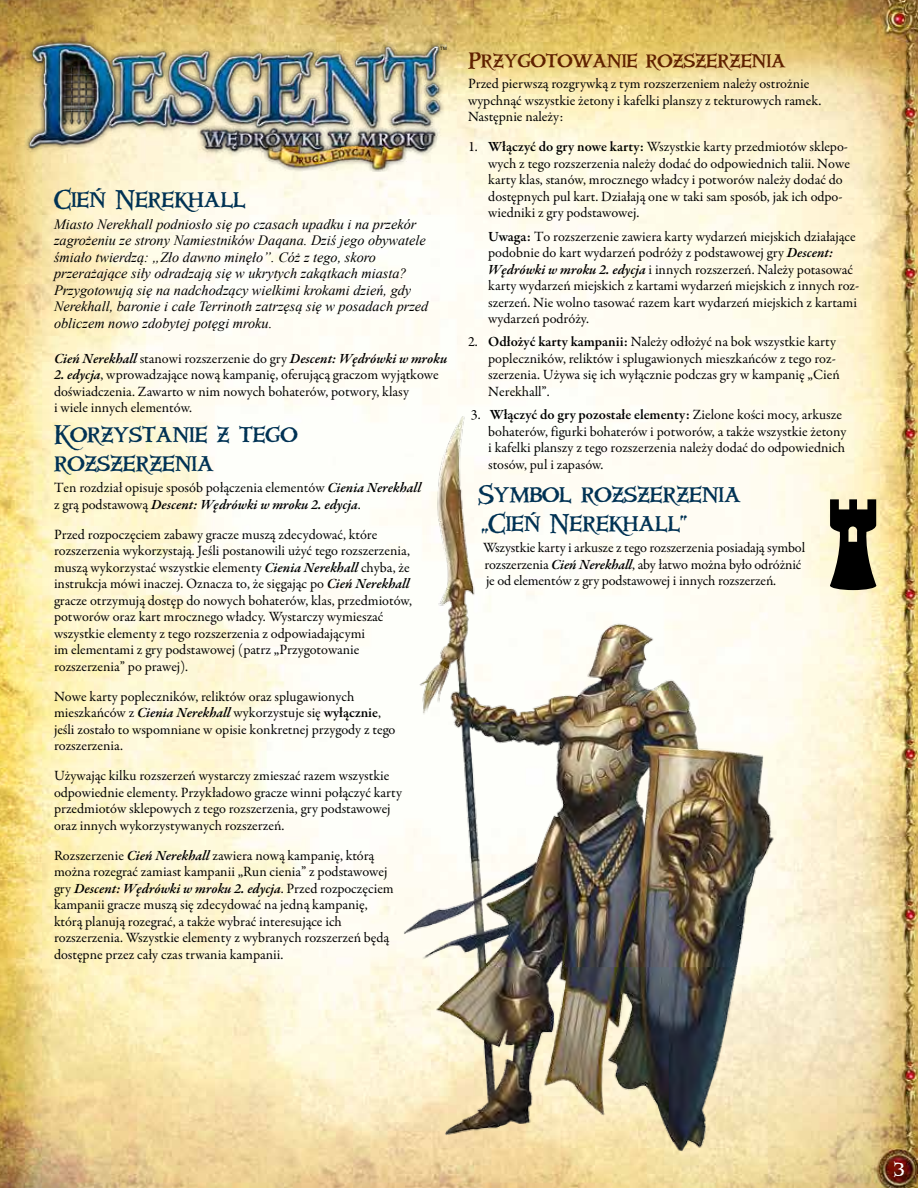
<style>
.page{position:relative;width:918px;height:1188px;background:#fff}
.page>*{position:absolute;margin:0;border:0;box-sizing:border-box;transform-origin:0 0}
.t1{font:24px/28.8px "Windlass";color:#003254}
.t2{font:21px "Windlass";color:#5f2100}
.t3{font:16.5px "Windlass";color:#fff}
.t4{font:14.25px/16.5px "Garamond Descent";color:#000}
.t5{font:italic 14.25px/16.6px "Times New Roman";color:#000}
.t6{font:italic 700 14.25px "Garamond Descent";color:#000}
.t7{font:4.5px "Arial";color:#000}
.s1{font-weight:400;font-style:normal}
.s2{font-weight:700;font-style:italic}
.s3{font-weight:700}
</style>
<div class="page">
<img style="left:0;top:0;width:918px;height:1188px">
<img style="left:18px;top:24px;width:432px;height:148px">
<svg style="left:843px;top:499px;width:33px;height:91px;background:#3a372d"></svg>
<img style="left:394px;top:414px;width:449px;height:738px">
<p class="t7" style="left:440px;top:45px;width:8px">TM</p>
<h1 class="t1" style="left:54px;top:186px;width:193px">Cień Nerekhall</h1>
<p class="t5" style="left:54px;top:215px;width:376px">Miasto Nerekhall podniosło się po czasach upadku i na przekór zagrożeniu ze strony Namiestników Daqana. Dziś jego obywatele śmiało twierdzą: „Zło dawno minęło”. Cóż z tego, skoro przerażające siły odradzają się w ukrytych zakątkach miasta?<br>Przygotowują się na nadchodzący wielkimi krokami dzień, gdy Nerekhall, baronie i całe Terrinoth zatrzęsą się w posadach przed obliczem nowo zdobytej potęgi mroku.</p>
<p class="t6" style="left:54px;top:350px;width:395px">Cień Nerekhall <span class="s1">stanowi rozszerzenie do gry</span> Descent: Wędrówki w mroku</p>
<p class="t4" style="left:54px;top:367px;width:386px"><span class="s2">2. edycja</span>, wprowadzające nową kampanię, oferującą graczom wyjątkowe doświadczenia. Zawarto w nim nowych bohaterów, potwory, klasy<br>i wiele innych elementów.</p>
<h1 class="t1" style="left:54px;top:421px;width:245px">Korzystanie z tego rozszerzenia</h1>
<p class="t4" style="left:54px;top:480px;width:369px">Ten rozdział opisuje sposób połączenia elementów <span class="s2">Cienia Nerekhall </span>z grą podstawową <span class="s2">Descent: Wędrówki w mroku 2. edycja</span>.</p>
<p class="t4" style="left:54px;top:527px;width:360px">Przed rozpoczęciem zabawy gracze muszą zdecydować, które rozszerzenia wykorzystają. Jeśli postanowili użyć tego rozszerzenia, muszą wykorzystać wszystkie elementy <span class="s2">Cienia Nerekhall</span> chyba, że instrukcja mówi inaczej. Oznacza to, że sięgając po <span class="s2">Cień Nerekhall </span>gracze otrzymują dostęp do nowych bohaterów, klas, przedmiotów, potworów oraz kart mrocznego władcy. Wystarczy wymieszać wszystkie elementy z tego rozszerzenia z odpowiadającymi<br>im elementami z gry podstawowej (patrz „Przygotowanie rozszerzenia” po prawej).</p>
<p class="t4" style="left:54px;top:689px;width:343px">Nowe karty popleczników, reliktów oraz splugawionych mieszkańców z <span class="s2">Cienia Nerekhall</span> wykorzystuje się <span class="s3">wyłącznie</span>, jeśli zostało to wspomniane w opisie konkretnej przygody z tego rozszerzenia.</p>
<p class="t4" style="left:54px;top:768px;width:350px">Używając kilku rozszerzeń wystarczy zmieszać razem wszystkie odpowiednie elementy. Przykładowo gracze winni połączyć karty przedmiotów sklepowych z tego rozszerzenia, gry podstawowej oraz innych wykorzystywanych rozszerzeń.</p>
<p class="t4" style="left:54px;top:848px;width:341px">Rozszerzenie <span class="s2">Cień Nerekhall</span> zawiera nową kampanię, którą można rozegrać zamiast kampanii „Run cienia” z podstawowej gry <span class="s2">Descent: Wędrówki w mroku 2. edycja</span>. Przed rozpoczęciem kampanii gracze muszą się zdecydować na jedną kampanię, którą planują rozegrać, a także wybrać interesujące ich rozszerzenia. Wszystkie elementy z wybranych rozszerzeń będą dostępne przez cały czas trwania kampanii.</p>
<h2 class="t2" style="left:468px;top:46px;width:319px">Przygotowanie rozszerzenia</h2>
<p class="t4" style="left:468px;top:76px;width:355px">Przed pierwszą rozgrywką z tym rozszerzeniem należy ostrożnie wypchnąć wszystkie żetony i kafelki planszy z tekturowych ramek.<br>Następnie należy:</p>
<p class="t4" style="left:488px;top:139px;width:363px;text-indent:-20px">1. <span class="s3">Włączyć do gry nowe karty:</span> Wszystkie karty przedmiotów sklepo&shy;wych z tego rozszerzenia należy dodać do odpowiednich talii. Nowe karty klas, stanów, mrocznego władcy i potworów należy dodać do dostępnych pul kart. Działają one w taki sam sposób, jak ich odpo&shy;wiedniki z gry podstawowej.</p>
<p class="t4" style="left:488px;top:228px;width:373px"><span class="s3">Uwaga:</span> To rozszerzenie zawiera karty wydarzeń miejskich działające podobnie do kart wydarzeń podróży z podstawowej gry <span class="s2">Descent:<br>Wędrówki w mroku 2. edycja</span> i innych rozszerzeń. Należy potasować karty wydarzeń miejskich z kartami wydarzeń miejskich z innych roz&shy;szerzeń. Nie wolno tasować razem kart wydarzeń miejskich z kartami wydarzeń podróży.</p>
<p class="t4" style="left:488px;top:334px;width:353px;text-indent:-20px">2. <span class="s3">Odłożyć karty kampanii:</span> Należy odłożyć na bok wszystkie karty popleczników, reliktów i splugawionych mieszkańców z tego roz&shy;szerzenia. Używa się ich wyłącznie podczas gry w kampanię „Cień Nerekhall”.</p>
<p class="t4" style="left:488px;top:407px;width:360px;text-indent:-17px">3. <span class="s3">Włączyć do gry pozostałe elementy:</span> Zielone kości mocy, arkusze bohaterów, figurki bohaterów i potworów, a także wszystkie żetony i kafelki planszy z tego rozszerzenia należy dodać do odpowiednich stosów, pul i zapasów.</p>
<h1 class="t1" style="left:479px;top:474px;width:264px;line-height:42.3px">Symbol rozszerzenia ”</h1>
<h1 class="t1" style="left:489px;top:510px;width:200px">Cień Nerekhall”</h1>
<p class="t4" style="left:483px;top:540px;width:324px">Wszystkie karty i arkusze z tego rozszerzenia posiadają symbol rozszerzenia <span class="s2">Cień Nerekhall</span>, aby łatwo można było odróżnić je od elementów z gry podstawowej i innych rozszerzeń.</p>
<p class="t3" style="left:894px;top:1158px;width:12px">3</p>
</div>
